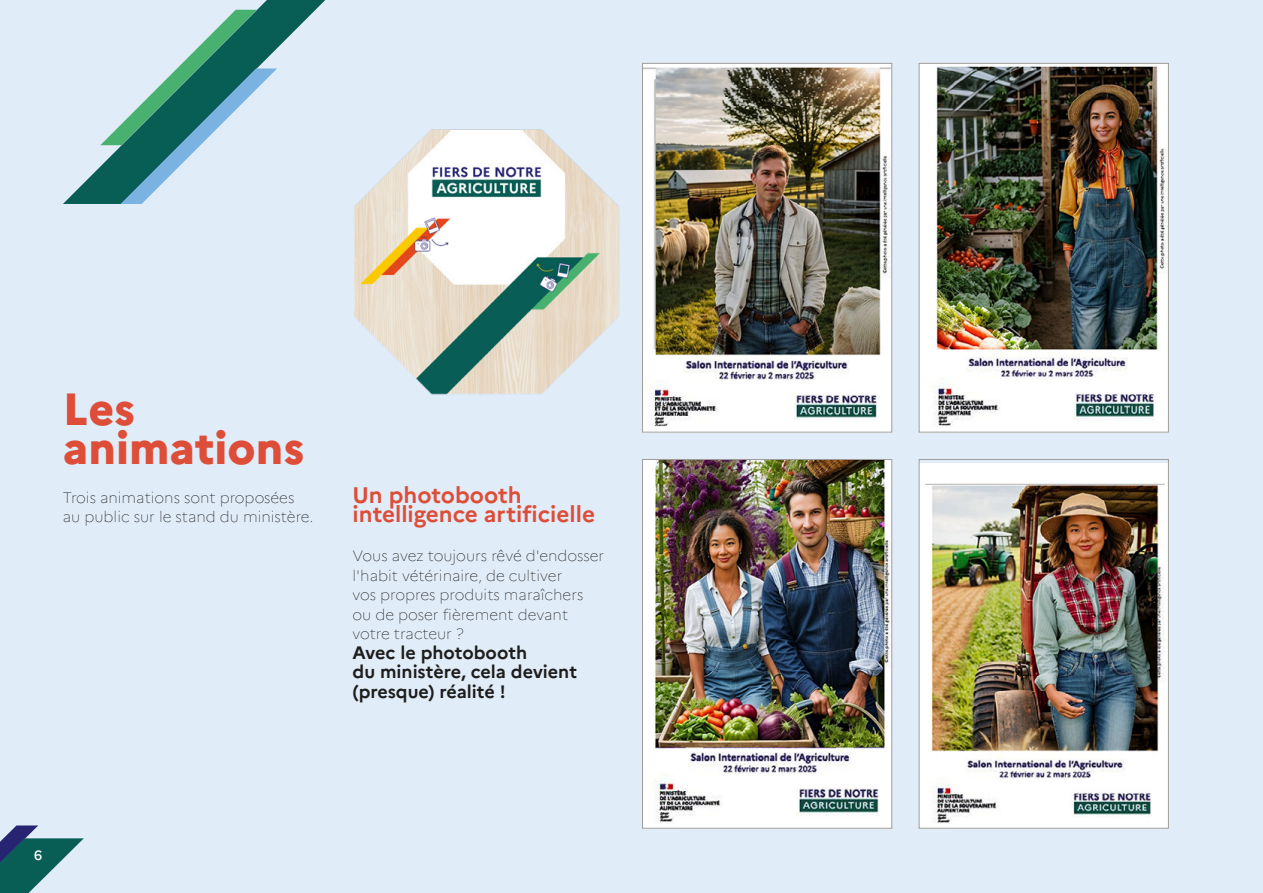
<style>
.page{position:relative;width:1263px;height:893px;background:#e1ecf9}
.page>*{position:absolute;margin:0;border:0;box-sizing:border-box;transform-origin:0 0}
.t1{font:800 45px/39px "Marianne";color:#dd4d37}
.t2{font:700 22.5px/19.5px "Marianne";color:#dd4d37}
.t3{font:700 18px/19.5px "Marianne";color:#1d1d1b}
.t4{font:100 15px/19.5px "Marianne";color:#1d1d1b}
.t5{font:500 13.5px "Marianne";color:#fff}
</style>
<div class="page">
<img style="left:354px;top:129px;width:265px;height:266px">
<svg style="left:63px;top:0;width:262px;height:204px"></svg>
<svg style="left:100px;top:10px;width:177px;height:194px"></svg>
<img style="left:644px;top:65px;width:246px;height:365px">
<div style="left:642px;top:63px;width:250px;height:369px;border:1px solid #9d9d9c"></div>
<img style="left:644px;top:461px;width:246px;height:366px">
<div style="left:642px;top:459px;width:250px;height:370px;border:1px solid #9d9d9c"></div>
<img style="left:921px;top:463px;width:246px;height:364px">
<div style="left:919px;top:459px;width:250px;height:370px;border:1px solid #9d9d9c"></div>
<img style="left:921px;top:65px;width:246px;height:365px">
<div style="left:919px;top:63px;width:250px;height:369px;border:1px solid #9d9d9c"></div>
<svg style="left:0;top:825px;width:84px;height:68px"></svg>
<h1 class="t1" style="left:63px;top:385px;width:243px">Les animations</h1>
<p class="t4" style="left:63px;top:486px;width:252px">Trois animations sont proposées au public sur le stand du ministère.</p>
<h2 class="t2" style="left:352px;top:483px;width:244px">Un photobooth intelligence artificielle</h2>
<p class="t4" style="left:352px;top:545px;width:253px">Vous avez toujours rêvé d'endosser l'habit vétérinaire, de cultiver<br>vos propres produits maraîchers ou de poser fièrement devant votre tracteur ?</p>
<p class="t3" style="left:352px;top:641px;width:226px">Avec le photobooth<br>du ministère, cela devient (presque) réalité !</p>
<p class="t5" style="left:34px;top:844px;width:10px">6</p>
</div>
